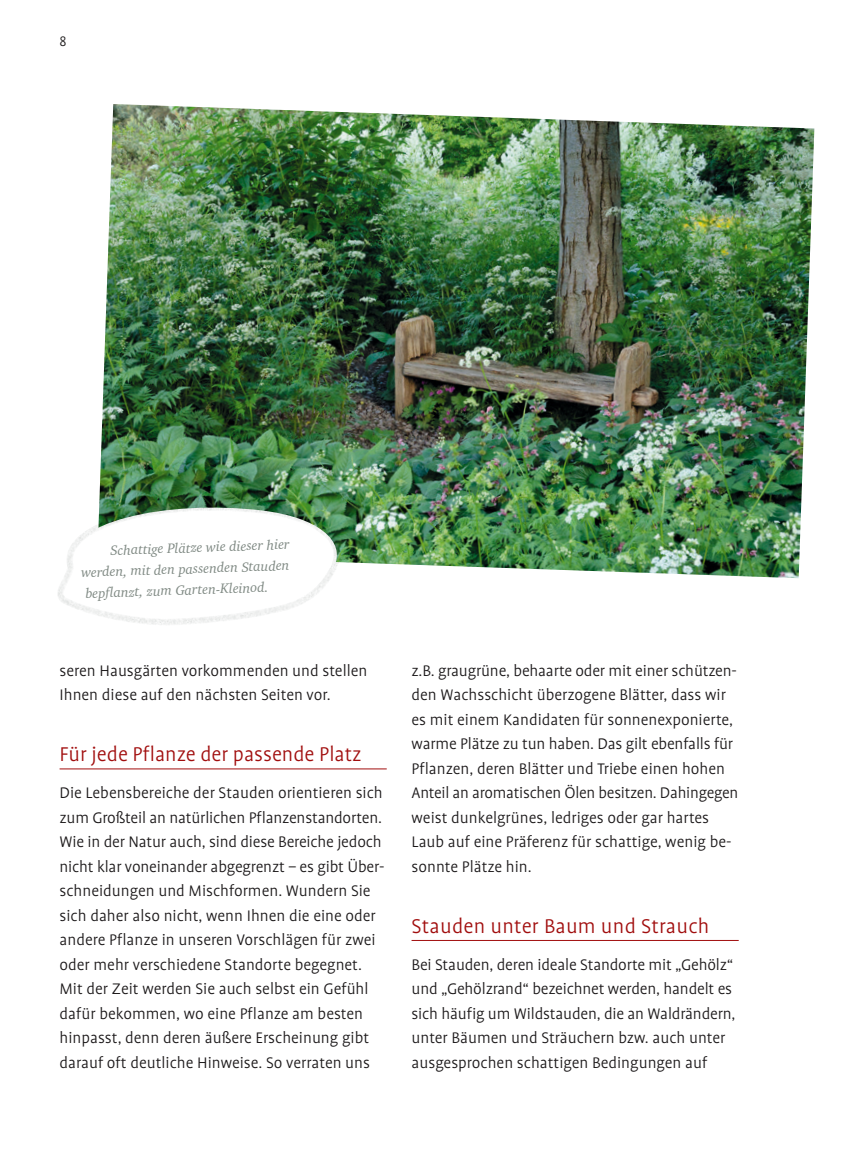
<style>
.page{position:relative;width:844px;height:1166px;background:#fff}
.page>*{position:absolute;margin:0;border:0;box-sizing:border-box;transform-origin:0 0}
.t1{font:300 22.75px "UV Profile";color:#a10e0e}
.t2{font:300 17.5px/24.5px "UV Profile";color:#1b1819}
.t3{font:300 15.75px "UV Profile";color:#1b1819}
.t4{font:italic 14px/21px "UV Charter";color:#7f8983;text-align:justify}
</style>
<div class="page">
<img style="left:99px;top:104px;width:715px;height:474px">
<hr style="left:60px;top:768px;width:326px;height:1px;background:#a10e0e">
<hr style="left:411px;top:940px;width:327px;height:1px;background:#a10e0e">
<svg style="left:58px;top:498px;width:289px;height:127px"></svg>
<p class="t3" style="left:60px;top:34px;width:9px">8</p>
<p class="t4" style="left:80px;top:541px;width:211px;text-indent:30px;rotate:-2deg">Schattige Plätze wie dieser hier werden, mit den passenden Stauden bepfl anzt, zum Garten-Kleinod.</p>
<p class="t2" style="left:60px;top:658px;width:309px">seren Hausgärten vorkommenden und stellen<br>Ihnen diese auf den nächsten Seiten vor.</p>
<h1 class="t1" style="left:60px;top:743px;width:303px">Für jede Pflanze der passende Platz</h1>
<p class="t2" style="left:60px;top:781px;width:326px">Die Lebensbereiche der Stauden orientieren sich zum Großteil an natürlichen Pflanzenstandorten.<br>Wie in der Natur auch, sind diese Bereiche jedoch nicht klar voneinander abgegrenzt – es gibt Über&shy;schneidungen und Mischformen. Wundern Sie sich daher also nicht, wenn Ihnen die eine oder andere Pflanze in unseren Vorschlägen für zwei oder mehr verschiedene Standorte begegnet.<br>Mit der Zeit werden Sie auch selbst ein Gefühl dafür bekommen, wo eine Pflanze am besten hinpasst, denn deren äußere Erscheinung gibt darauf oft deutliche Hinweise. So verraten uns</p>
<p class="t2" style="left:411px;top:658px;width:328px">z.B. graugrüne, behaarte oder mit einer schützen&shy;den Wachsschicht überzogene Blätter, dass wir es mit einem Kandidaten für sonnenexponierte, warme Plätze zu tun haben. Das gilt ebenfalls für Pflanzen, deren Blätter und Triebe einen hohen Anteil an aromatischen Ölen besitzen. Dahingegen weist dunkelgrünes, ledriges oder gar hartes Laub auf eine Präferenz für schattige, wenig be&shy;sonnte Plätze hin.</p>
<h1 class="t1" style="left:411px;top:914px;width:299px">Stauden unter Baum und Strauch</h1>
<p class="t2" style="left:411px;top:952px;width:325px">Bei Stauden, deren ideale Standorte mit „Gehölz“ und „Gehölzrand“ bezeichnet werden, handelt es sich häufig um Wildstauden, die an Waldrändern, unter Bäumen und Sträuchern bzw. auch unter ausgesprochen schattigen Bedingungen auf</p>
</div>
